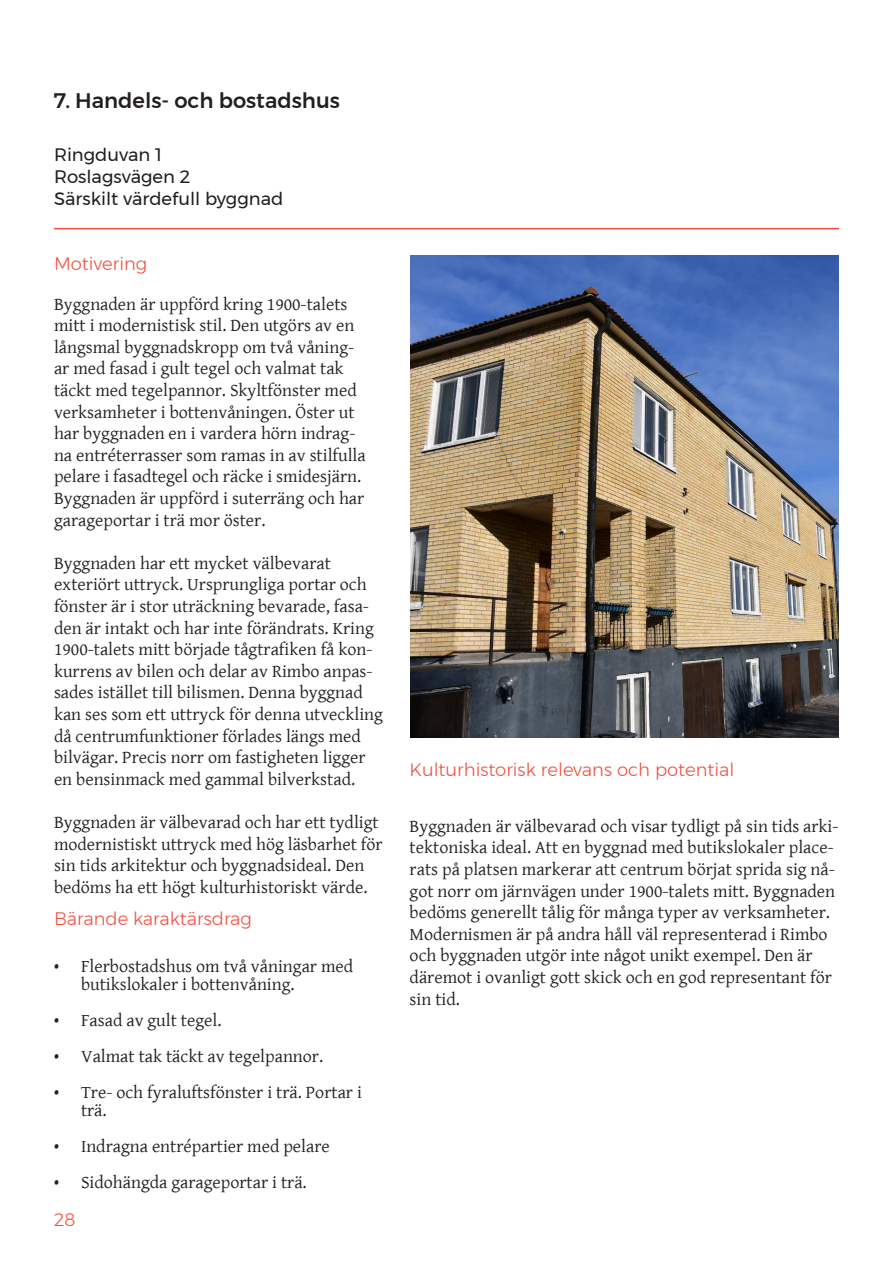
<style>
.page{position:relative;width:893px;height:1263px;background:#fff}
.page>*{position:absolute;margin:0;border:0;box-sizing:border-box;transform-origin:0 0}
.KM_Rubrik_2{font:500 21px "Montserrat";color:#231f20}
.Rubrik_2{font:18px/21.6px "Gentium Basic";color:#231f20}
.rubrik3{font:300 18px "Montserrat";color:#f05142}
.t1{font:18px/21.6px "Montserrat";color:#231f20}
.Brödtext{font:300 18px "Montserrat";color:#f05142}
</style>
<div class="page">
<img style="left:411px;top:255px;width:428px;height:482px">
<hr style="left:54px;top:228px;width:785px;height:1px;background:#f05142">
<p class="KM_Rubrik_2" style="left:54px;top:84px;width:287px">7. Handels- och bostadshus</p>
<p class="t1" style="left:54px;top:144px;width:231px">Ringduvan 1<br>Roslagsvägen 2<br>Särskilt värdefull byggnad</p>
<p class="Brödtext" style="left:54px;top:250px;width:95px">Motivering</p>
<p class="Rubrik_2" style="left:54px;top:292px;width:313px">Byggnaden är uppförd kring 1900-talets mitt i modernistisk stil. Den utgörs av en långsmal byggnadskropp om två våning&shy;ar med fasad i gult tegel och valmat tak täckt med tegelpannor. Skyltfönster med verksamheter i bottenvåningen. Öster ut har byggnaden en i vardera hörn indrag&shy;na entréterrasser som ramas in av stilfulla pelare i fasadtegel och räcke i smidesjärn.<br>Byggnaden är uppförd i suterräng och har garageportar i trä mor öster.</p>
<p class="Rubrik_2" style="left:54px;top:552px;width:330px">Byggnaden har ett mycket välbevarat exteriört uttryck. Ursprungliga portar och fönster är i stor uträckning bevarade, fasa&shy;den är intakt och har inte förändrats. Kring 1900-talets mitt började tågtrafiken få kon&shy;kurrens av bilen och delar av Rimbo anpas&shy;sades istället till bilismen. Denna byggnad kan ses som ett uttryck för denna utveckling då centrumfunktioner förlades längs med bilvägar. Precis norr om fastigheten ligger en bensinmack med gammal bilverkstad.</p>
<p class="Rubrik_2" style="left:54px;top:811px;width:330px">Byggnaden är välbevarad och har ett tydligt modernistiskt uttryck med hög läsbarhet för sin tids arkitektur och byggnadsideal. Den bedöms ha ett högt kulturhistoriskt värde.</p>
<p class="rubrik3" style="left:54px;top:905px;width:199px">Bärande karaktärsdrag</p>
<p class="Rubrik_2" style="left:81px;top:957px;width:274px;line-height:18px;text-indent:-27px">• Flerbostadshus om två våningar med butikslokaler i bottenvåning.</p>
<p class="Rubrik_2" style="left:54px;top:1009px;width:169px">• Fasad av gult tegel.</p>
<p class="Rubrik_2" style="left:54px;top:1045px;width:271px">• Valmat tak täckt av tegelpannor.</p>
<p class="Rubrik_2" style="left:81px;top:1083px;width:282px;line-height:18px;text-indent:-27px">• Tre- och fyraluftsfönster i trä. Portar i trä.</p>
<p class="Rubrik_2" style="left:54px;top:1135px;width:277px">• Indragna entrépartier med pelare</p>
<p class="Rubrik_2" style="left:54px;top:1171px;width:254px">• Sidohängda garageportar i trä.</p>
<p class="rubrik3" style="left:54px;top:1206px;width:23px">28</p>
<p class="rubrik3" style="left:410px;top:756px;width:326px">Kulturhistorisk relevans och potential</p>
<p class="Rubrik_2" style="left:410px;top:814px;width:430px">Byggnaden är välbevarad och visar tydligt på sin tids arki&shy;tektoniska ideal. Att en byggnad med butikslokaler place&shy;rats på platsen markerar att centrum börjat sprida sig nå&shy;got norr om järnvägen under 1900-talets mitt. Byggnaden bedöms generellt tålig för många typer av verksamheter.</p>
<p class="Rubrik_2" style="left:410px;top:922px;width:424px">Modernismen är på andra håll väl representerad i Rimbo och byggnaden utgör inte något unikt exempel. Den är däremot i ovanligt gott skick och en god representant för sin tid.</p>
</div>
